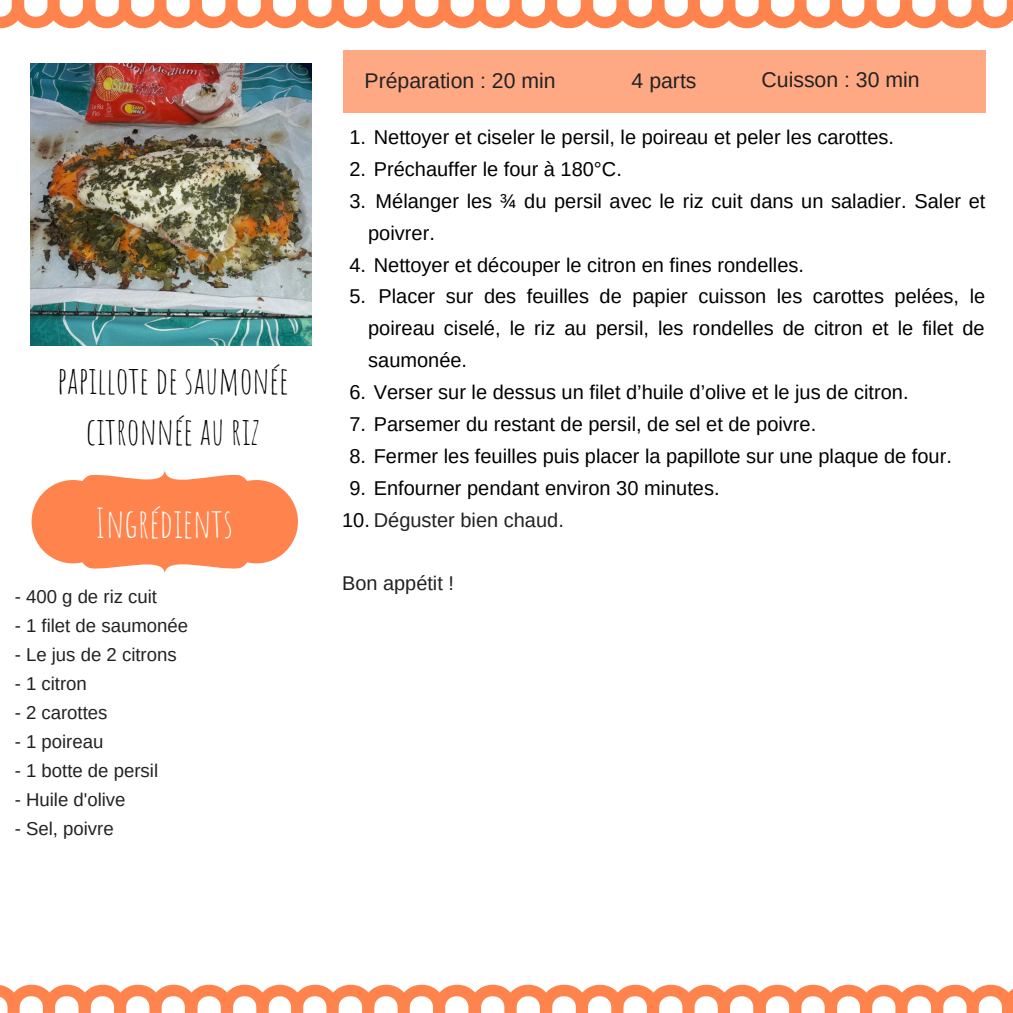
<style>
.page{position:relative;width:1013px;height:1013px;background:#fff}
.page>*{position:absolute;margin:0;border:0;box-sizing:border-box;transform-origin:0 0}
.t1{font:39.75px "Amatic SC";color:#fff}
.t2{font:37.12px/51.5px "Amatic SC";color:#000;text-align:center}
.t3{font:21.25px "Arimo";color:#222}
.t4{font:20px "Arimo";color:#000}
.t5{font:20px "Arimo";color:#222}
.t6{font:19.88px "Arimo";color:#222}
.t7{font:18.62px "Arimo";color:#222}
.s1{color:#000}
</style>
<div class="page">
<svg style="left:0;top:0;width:1012px;height:28px"></svg>
<svg style="left:32px;top:470px;width:266px;height:103px"></svg>
<div style="left:343px;top:51px;width:642px;height:61px;background:#ffa984"></div>
<svg style="left:0;top:984px;width:1012px;height:28px"></svg>
<img style="left:31px;top:64px;width:280px;height:281px">
<h2 class="t2" style="left:57px;top:353px;width:233px">papillote de saumonée citronnée au riz</h2>
<h1 class="t1" style="left:95px;top:497px;width:139px">Ingrédients</h1>
<p class="t7" style="left:15px;top:586px;width:144px">- 400 g de riz cuit</p>
<p class="t7" style="left:15px;top:615px;width:175px">- 1 filet de saumonée</p>
<p class="t7" style="left:15px;top:644px;width:163px">- Le jus de 2 citrons</p>
<p class="t7" style="left:15px;top:673px;width:74px">- 1 citron</p>
<p class="t7" style="left:15px;top:702px;width:94px">- 2 carottes</p>
<p class="t7" style="left:15px;top:731px;width:90px">- 1 poireau</p>
<p class="t7" style="left:15px;top:760px;width:145px">- 1 botte de persil</p>
<p class="t7" style="left:15px;top:789px;width:112px">- Huile d'olive</p>
<p class="t7" style="left:15px;top:818px;width:101px">- Sel, poivre</p>
<p class="t3" style="left:364px;top:68px;width:193px">Préparation : 20 min</p>
<p class="t3" style="left:631px;top:69px;width:66px">4 parts</p>
<p class="t3" style="left:761px;top:68px;width:159px">Cuisson : 30 min</p>
<p class="t4" style="left:349px;top:126px;width:546px">1. Nettoyer et ciseler le persil, le poireau et peler les carottes.</p>
<p class="t4" style="left:349px;top:158px;width:274px">2. Préchauffer le four à 180°C.</p>
<p class="t4" style="left:375px;top:190px;width:611px">Mélanger les ¾ du persil avec le riz cuit dans un saladier. Saler et</p>
<p class="t4" style="left:368px;top:221px;width:68px">poivrer.</p>
<p class="t4" style="left:349px;top:253px;width:456px">4. Nettoyer et découper le citron en fines rondelles.</p>
<p class="t4" style="left:378px;top:285px;width:608px">Placer sur des feuilles de papier cuisson les carottes pelées, le</p>
<p class="t4" style="left:368px;top:317px;width:618px">poireau ciselé, le riz au persil, les rondelles de citron et le filet de</p>
<p class="t4" style="left:368px;top:349px;width:100px">saumonée.</p>
<p class="t4" style="left:349px;top:381px;width:560px">6. Verser sur le dessus un filet d’huile d’olive et le jus de citron.</p>
<p class="t4" style="left:349px;top:413px;width:468px">7. Parsemer du restant de persil, de sel et de poivre.</p>
<p class="t4" style="left:349px;top:445px;width:604px">8. Fermer les feuilles puis placer la papillote sur une plaque de four.</p>
<p class="t4" style="left:349px;top:476px;width:371px">9. Enfourner pendant environ 30 minutes.</p>
<p class="t5" style="left:342px;top:508px;width:223px"><span class="s1">10.</span> Déguster bien chaud.</p>
<p class="t4" style="left:349px;top:190px;width:18px">3.</p>
<p class="t4" style="left:349px;top:285px;width:18px">5.</p>
<p class="t6" style="left:342px;top:571px;width:113px">Bon appétit !</p>
</div>
